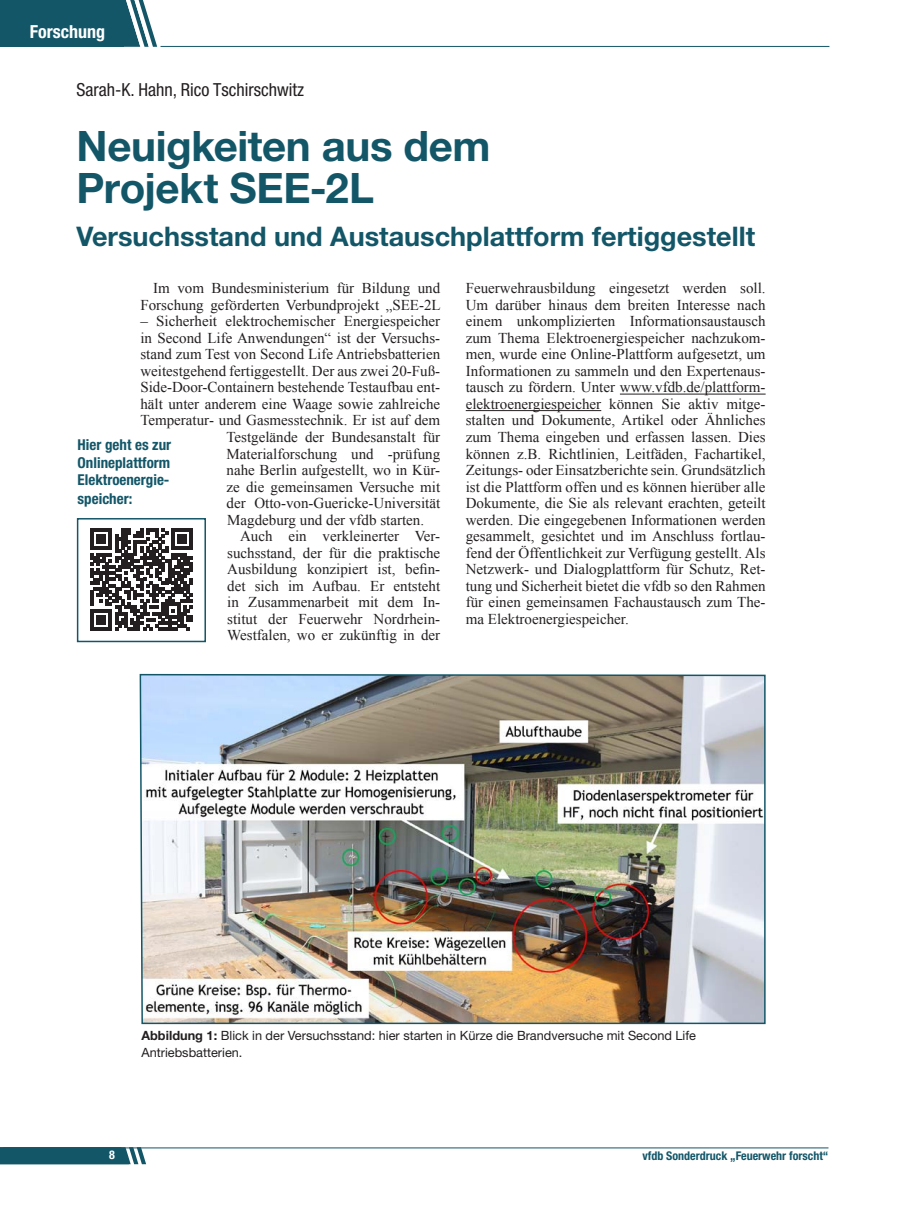
<style>
.page{position:relative;width:906px;height:1217px;background:#fff}
.page>*{position:absolute;margin:0;border:0;box-sizing:border-box;transform-origin:0 0}
._00Artikel_Dachzeile{font:700 42px/42px "Helvetica Neue LT Std";letter-spacing:-.01em;color:#125668}
._00Artikel_Überschri{font:700 27px "Helvetica Neue LT Std";color:#125668}
._00Artikel_Dachzeile-2{font:condensed 18px "Helvetica Neue LT Std";color:#231f20}
.t1{font:700 condensed 18px "Helvetica Neue LT Std";color:#fff}
._00Artikel_Text{font:15px/16.5px "Times New Roman";color:#231f20;text-align:justify}
._00Interview-Frage{font:700 condensed 15px/16.5px "Helvetica Neue LT Std";color:#125668}
.t2{font:12.75px/16.5px "Helvetica Neue LT Std";color:#231f20}
.t3{font:700 condensed 12px "Helvetica Neue LT Std";color:#125668}
.t4{font:700 condensed 12px "Helvetica Neue LT Std";color:#fff}
.s1{font-weight:700}
</style>
<div class="page">
<svg style="left:0;top:0;width:157px;height:47px;background:#296677"></svg>
<svg style="left:0;top:1147px;width:146px;height:16px;background:#206071"></svg>
<hr style="left:160px;top:46px;width:669px;height:1px;background:#125668">
<hr style="left:3px;top:1147px;width:825px;height:1px;background:#125668">
<hr style="left:620px;top:393px;width:145px;height:1px;background:#231f20">
<hr style="left:466px;top:410px;width:135px;height:1px;background:#231f20">
<svg style="left:90px;top:528px;width:103px;height:102px"></svg>
<div style="left:77px;top:518px;width:129px;height:124px;border:2px solid #125668"></div>
<img style="left:139px;top:673px;width:627px;height:351px">
<p class="t1" style="left:30px;top:21px;width:77px">Forschung</p>
<p class="_00Artikel_Dachzeile-2" style="left:77px;top:79px;width:229px">Sarah-K. Hahn, Rico Tschirschwitz</p>
<p class="_00Artikel_Dachzeile" style="left:77px;top:124px;width:416px">Neuigkeiten aus dem<br>Projekt SEE-2L</p>
<p class="_00Artikel_Überschri" style="left:77px;top:220px;width:680px">Versuchsstand und Austauschplattform fertiggestellt</p>
<p class="_00Artikel_Text" style="left:140px;top:280px;width:302px;text-align:right">Im vom Bundesministerium für Bildung und<br>Forschung geförderten Verbundprojekt „SEE-2L</p>
<p class="_00Artikel_Text" style="left:140px;top:313px;width:301px">– Sicherheit elektrochemischer Energiespeicher</p>
<p class="_00Artikel_Text" style="left:140px;top:329px;width:301px">in Second Life Anwendungen“ ist der Versuchs-</p>
<p class="_00Artikel_Text" style="left:140px;top:346px;width:301px">stand zum Test von Second Life Antriebsbatterien</p>
<p class="_00Artikel_Text" style="left:140px;top:362px;width:301px">weitestgehend fertiggestellt. Der aus zwei 20-Fuß-</p>
<p class="_00Artikel_Text" style="left:140px;top:379px;width:301px">Side-Door-Containern bestehende Testaufbau ent-</p>
<p class="_00Artikel_Text" style="left:140px;top:395px;width:301px">hält unter anderem eine Waage sowie zahlreiche</p>
<p class="_00Artikel_Text" style="left:140px;top:412px;width:301px">Temperatur- und Gasmesstechnik. Er ist auf dem</p>
<p class="_00Artikel_Text" style="left:226px;top:428px;width:215px">Testgelände der Bundesanstalt für</p>
<p class="_00Artikel_Text" style="left:226px;top:445px;width:215px">Materialforschung und -prüfung</p>
<p class="_00Artikel_Text" style="left:226px;top:461px;width:215px">nahe Berlin aufgestellt, wo in Kür-</p>
<p class="_00Artikel_Text" style="left:226px;top:478px;width:215px">ze die gemeinsamen Versuche mit</p>
<p class="_00Artikel_Text" style="left:226px;top:494px;width:215px">der Otto-von-Guericke-Universität</p>
<p class="_00Artikel_Text" style="left:227px;top:511px;width:198px">Magdeburg und der vfdb starten.</p>
<p class="_00Artikel_Text" style="left:227px;top:527px;width:214px;text-indent:13px">Auch ein verkleinerter Ver&shy;suchsstand, der für die praktische Ausbildung konzipiert ist, befin&shy;det sich im Aufbau. Er entsteht in Zusammenarbeit mit dem In&shy;stitut der Feuerwehr Nordrhein-Westfalen, wo er zukünftig in der</p>
<p class="_00Artikel_Text" style="left:466px;top:280px;width:301px">Feuerwehrausbildung eingesetzt werden soll.<br>Um darüber hinaus dem breiten Interesse nach einem unkomplizierten Informationsaustausch zum Thema Elektroenergiespeicher nachzukom&shy;men, wurde eine Online-Plattform aufgesetzt, um Informationen zu sammeln und den Expertenaus&shy;tausch zu fördern. Unter www.vfdb.de/plattform&shy;elektroenergiespeicher können Sie aktiv mitge&shy;stalten und Dokumente, Artikel oder Ähnliches zum Thema eingeben und erfassen lassen. Dies können z.B. Richtlinien, Leitfäden, Fachartikel, Zeitungs- oder Einsatzberichte sein. Grundsätzlich ist die Plattform offen und es können hierüber alle Dokumente, die Sie als relevant erachten, geteilt werden. Die eingegebenen Informationen werden gesammelt, gesichtet und im Anschluss fortlau&shy;fend der Öffentlichkeit zur Verfügung gestellt. Als Netzwerk- und Dialogplattform für Schutz, Ret&shy;tung und Sicherheit bietet die vfdb so den Rahmen für einen gemeinsamen Fachaustausch zum The&shy;ma Elektroenergiespeicher.</p>
<p class="_00Interview-Frage" style="left:78px;top:436px;width:95px">Hier geht es zur</p>
<p class="_00Interview-Frage" style="left:78px;top:454px;width:94px">Onlineplattform<br>Elektroenergie-</p>
<p class="_00Interview-Frage" style="left:78px;top:489px;width:56px">speicher:</p>
<p class="t2" style="left:141px;top:1026px;width:556px"><span class="s1">Abbildung 1:</span> Blick in der Versuchsstand: hier starten in Kürze die Brandversuche mit Second Life<br>Antriebsbatterien.</p>
<p class="t4" style="left:109px;top:1147px;width:7px">8</p>
<p class="t3" style="left:642px;top:1148px;width:187px">vfdb Sonderdruck „Feuerwehr forscht“</p>
</div>
